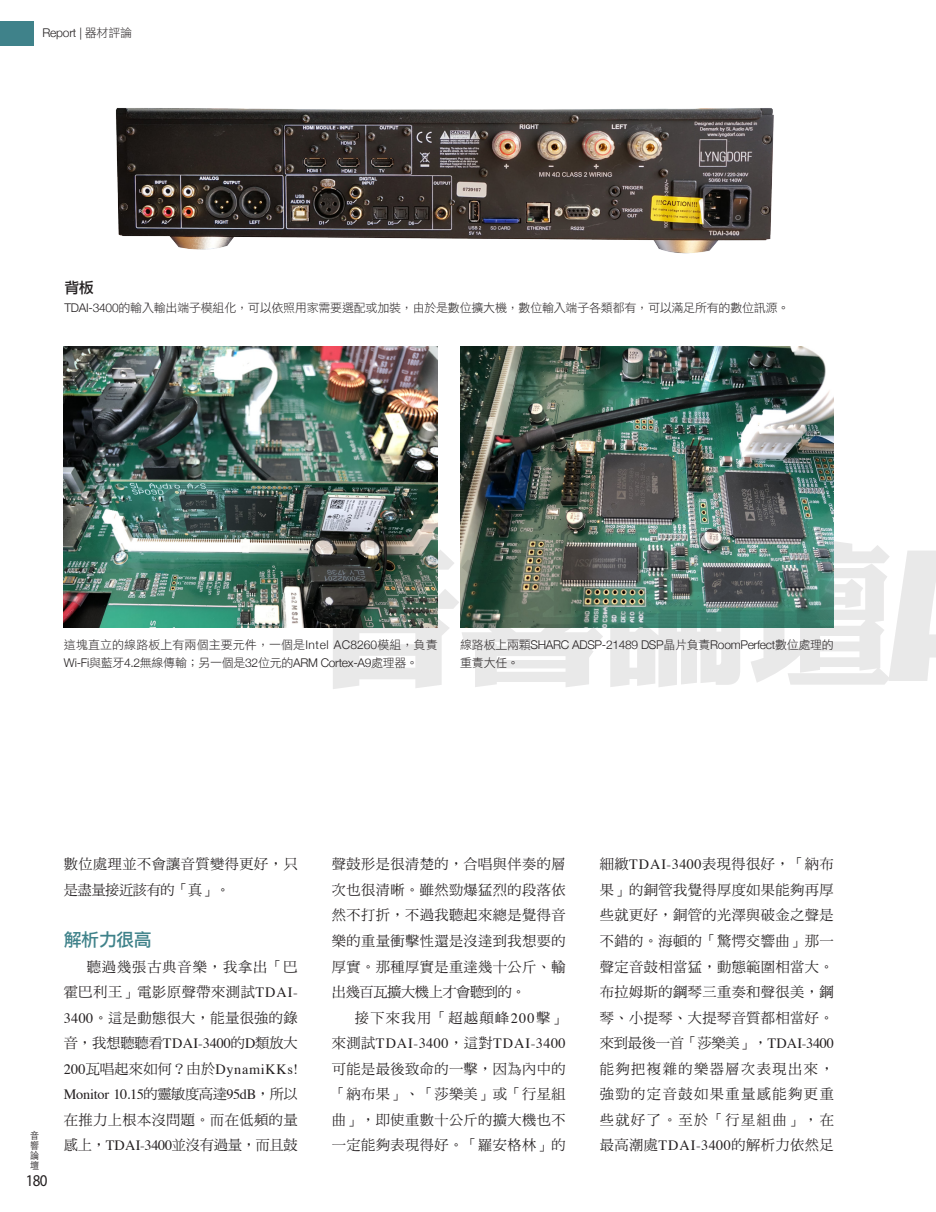
<style>
.page{position:relative;width:936px;height:1212px;background:#fff}
.page>*{position:absolute;margin:0;border:0;box-sizing:border-box;transform-origin:0 0}
.t1{font:157.5px "DF Li King Hei Std W8";color:#231f20;scale:.94 1}
.內標{font:18px "DF Li Hei Std W5";letter-spacing:-.03em;color:#3f828a}
.t2{font:16.5px "Myriad Pro";color:#231f20;scale:.91 1}
.t3{font:15px "DF Li Hei Std W5";color:#231f20}
.內文{font:14.25px/25.5px "DF Ming Std W5";letter-spacing:.025em;color:#231f20;text-align:justify}
.t4{font:12px/18px "DF Li Hei Std W3";letter-spacing:.005em;color:#231f20}
.t5{font:12px "DF Li Hei Std W3";letter-spacing:-.02em;color:#231f20}
.t6{font:300 12px/18px "Helvetica Neue";letter-spacing:-.025em;color:#231f20}
.t7{font:300 9.9px/10.2px "ST Heiti TC";color:#231f20;text-align:justify;scale:.91 1}
.s1{font-family:"DF Li Hei Std W3";font-weight:400}
.s2{font-family:"Helvetica Neue";font-weight:300}
.s3{font-family:"Times"}
</style>
<div class="page">
<img style="left:64px;top:347px;width:373px;height:280px">
<img style="left:460px;top:347px;width:373px;height:280px">
<img style="left:116px;top:108px;width:658px;height:146px">
<div style="left:0;top:21px;width:33px;height:24px;background:#3f828a"></div>
<p class="t6" style="left:43px;top:23px;width:91px">Report | <span class="s1">器材評論</span></p>
<p class="t3" style="left:64px;top:279px;width:31px">背板</p>
<p class="t5" style="left:64px;top:301px;width:726px"><span class="s2">TDAI-3400</span>的輸入輸出端子模組化，可以依照用家需要選配或加裝，由於是數位擴大機，數位輸入端子各類都有，可以滿足所有的數位訊源。</p>
<h1 class="t1" style="left:314px;top:529px;width:617px">音響論壇</h1>
<p class="t4" style="left:64px;top:635px;width:375px">這塊直立的線路板上有兩個主要元件，一個是<span class="s2">Intel AC8260</span>模組，負責<br><span class="s2">Wi-Fi</span>與藍牙<span class="s2">4.2</span>無線傳輸；另一個是<span class="s2">32</span>位元的<span class="s2">ARM Cortex-A9</span>處理器。</p>
<p class="t6" style="left:460px;top:635px;width:375px"><span class="s1">線路板上兩顆</span>SHARC ADSP-21489 DSP<span class="s1">晶片負責</span>RoomPerfect<span class="s1">數位處理的重責大任。</span></p>
<p class="t7" style="left:30px;top:1129px;width:11px">音響論壇</p>
<p class="t2" style="left:26px;top:1170px;width:25px">180</p>
<p class="內文" style="left:64px;top:851px;width:235px">數位處理並不會讓音質變得更好，只是盡量接近該有的「真」。</p>
<p class="內標" style="left:64px;top:930px;width:89px">解析力很高</p>
<p class="內文" style="left:64px;top:953px;width:235px;text-indent:23px">聽過幾張古典音樂，我拿出「巴霍巴利王」電影原聲帶來測試<span class="s3">TDAI-3400</span>。這是動態很大，能量很強的錄音，我想聽聽看<span class="s3">TDAI-3400</span>的<span class="s3">D</span>類放大<span class="s3">200</span>瓦唱起來如何？由於<span class="s3">DynamiKKs!<br>Monitor 10.15</span>的靈敏度高達<span class="s3">95dB</span>，所以在推力上根本沒問題。而在低頻的量感上，<span class="s3">TDAI-3400</span>並沒有過量，而且鼓</p>
<p class="內文" style="left:332px;top:851px;width:235px">聲鼓形是很清楚的，合唱與伴奏的層次也很清晰。雖然勁爆猛烈的段落依然不打折，不過我聽起來總是覺得音樂的重量衝擊性還是沒達到我想要的厚實。那種厚實是重達幾十公斤、輸出幾百瓦擴大機上才會聽到的。</p>
<p class="內文" style="left:332px;top:1004px;width:235px;text-indent:23px">接下來我用「超越顛峰<span class="s3">200</span>擊」來測試<span class="s3">TDAI-3400</span>，這對<span class="s3">TDAI-3400</span>可能是最後致命的一擊，因為內中的「納布果」、「莎樂美」或「行星組曲」，即使重數十公斤的擴大機也不一定能夠表現得好。「羅安格林」的</p>
<p class="內文" style="left:600px;top:851px;width:235px">細緻<span class="s3">TDAI-3400</span>表現得很好，「納布果」的銅管我覺得厚度如果能夠再厚些就更好，銅管的光澤與破金之聲是不錯的。海頓的「驚愕交響曲」那一聲定音鼓相當猛，動態範圍相當大。布拉姆斯的鋼琴三重奏和聲很美，鋼琴、小提琴、大提琴音質都相當好。來到最後一首「莎樂美」，<span class="s3">TDAI-3400</span>能夠把複雜的樂器層次表現出來，強勁的定音鼓如果重量感能夠更重些就好了。至於「行星組曲」，在最高潮處<span class="s3">TDAI-3400</span>的解析力依然足</p>
</div>
